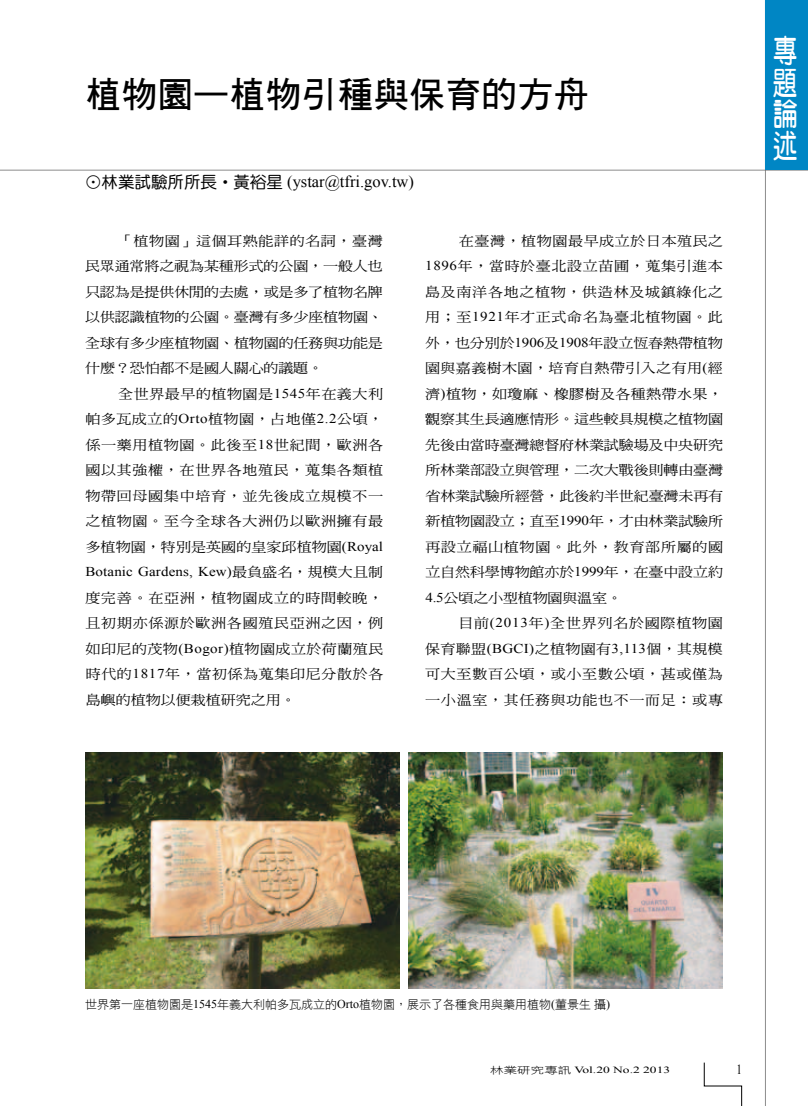
<style>
.page{position:relative;width:808px;height:1106px;background:#fff}
.page>*{position:absolute;margin:0;border:0;box-sizing:border-box;transform-origin:0 0}
.t1{font:36px "DF Hei W7 WINP BF";color:#000}
.t2{font:31.5px/31.5px "DF Yuan W7 WINP BF";color:#fff;text-align:justify;scale:.77 1}
.t3{font:16.5px "Times New Roman";color:#000}
.t4{font:13.8px "Times New Roman";color:#000;scale:.8 1}
.t5{font:13.5px/25.5px "DF Ming W5 WINP BF";letter-spacing:.025em;color:#000;text-align:justify;scale:1.11 1}
.t6{font:13.5px "Times New Roman";letter-spacing:.01em;color:#000;scale:1.11 1}
.t7{font:12px "DF Hei W3 WINP BF";color:#000}
.t8{font:9.45px "Times New Roman";color:#000;scale:1.43 1}
.s1{font-family:"DF Yuan W5 WIN BF"}
.s2{font-family:"Times New Roman"}
.s3{font-family:"DF Ming W5 WINP BF"}
.s4{font-family:"DF Hei W3 WINP BF"}
</style>
<div class="page">
<hr style="left:0;top:170px;width:808px;height:1px;background:#636363">
<hr style="left:765px;top:0;width:1px;height:1106px;background:#636363">
<svg style="left:704px;top:1062px;width:38px;height:44px"></svg>
<div style="left:766px;top:0;width:42px;height:170px;background:#0086c4"></div>
<img style="left:85px;top:753px;width:315px;height:235px">
<img style="left:408px;top:753px;width:315px;height:235px">
<h1 class="t1" style="left:85px;top:76px;width:505px">植物園—植物引種與保育的方舟</h1>
<p class="t3" style="left:85px;top:170px;width:330px"><span class="s1">⊙林業試驗所所長‧黃裕星</span> (ystar@tfri.gov.tw)</p>
<p class="t5" style="left:85px;top:228px;width:270px;text-indent:33px">「植物園」這個耳熟能詳的名詞，臺灣民眾通常將之視為某種形式的公園，一般人也只認為是提供休閒的去處，或是多了植物名牌以供認識植物的公園。臺灣有多少座植物園、全球有多少座植物園、植物園的任務與功能是什麼？恐怕都不是國人關心的議題。</p>
<p class="t5" style="left:85px;top:381px;width:270px;text-indent:33px">全世界最早的植物園是<span class="s2">1545</span>年在義大利帕多瓦成立的<span class="s2">Orto</span>植物園，占地僅<span class="s2">2.2</span>公頃，係一藥用植物園。此後至<span class="s2">18</span>世紀間，歐洲各國以其強權，在世界各地殖民，蒐集各類植物帶回母國集中培育，並先後成立規模不一之植物園。至今全球各大洲仍以歐洲擁有最多植物園，特別是英國的皇家邱植物園<span class="s2">(Royal</span></p>
<p class="t6" style="left:85px;top:563px;width:270px">Botanic Gardens, Kew)<span class="s3">最負盛名，規模大且制</span></p>
<p class="t5" style="left:86px;top:585px;width:270px">度完善。在亞洲，植物園成立的時間較晚，且初期亦係源於歐洲各國殖民亞洲之因，例如印尼的茂物<span class="s2">(Bogor)</span>植物園成立於荷蘭殖民時代的<span class="s2">1817</span>年，當初係為蒐集印尼分散於各島嶼的植物以便栽植研究之用。</p>
<p class="t5" style="left:425px;top:228px;width:270px;text-indent:34px">在臺灣，植物園最早成立於日本殖民之<span class="s2">1896</span>年，當時於臺北設立苗圃，蒐集引進本島及南洋各地之植物，供造林及城鎮綠化之用；至<span class="s2">1921</span>年才正式命名為臺北植物園。此外，也分別於<span class="s2">1906</span>及<span class="s2">1908</span>年設立恆春熱帶植物園與嘉義樹木園，培育自熱帶引入之有用<span class="s2">(</span>經濟<span class="s2">)</span>植物，如瓊麻、橡膠樹及各種熱帶水果，觀察其生長適應情形。這些較具規模之植物園先後由當時臺灣總督府林業試驗場及中央研究所林業部設立與管理，二次大戰後則轉由臺灣省林業試驗所經營，此後約半世紀臺灣未再有新植物園設立；直至<span class="s2">1990</span>年，才由林業試驗所再設立福山植物園。此外，教育部所屬的國立自然科學博物館亦於<span class="s2">1999</span>年，在臺中設立約<span class="s2">4.5</span>公頃之小型植物園與溫室。</p>
<p class="t5" style="left:425px;top:610px;width:270px;text-indent:33px">目前<span class="s2">(2013</span>年<span class="s2">)</span>全世界列名於國際植物園保育聯盟<span class="s2">(BGCI)</span>之植物園有<span class="s2">3,113</span>個，其規模可大至數百公頃，或小至數公頃，甚或僅為一小溫室，其任務與功能也不一而足：或專</p>
<h2 class="t2" style="left:773px;top:35px;width:32px">專題論述</h2>
<p class="t7" style="left:85px;top:998px;width:526px">世界第一座植物園是<span class="s2">1545</span>年義大利帕多瓦成立的<span class="s2">Orto</span>植物園，展示了各種食用與藥用植物<span class="s2">(</span>董景生攝<span class="s2">)</span></p>
<p class="t8" style="left:490px;top:1063px;width:127px"><span class="s4">林業研究專訊</span> Vol.20 No.2 2013</p>
<p class="t4" style="left:736px;top:1060px;width:8px">1</p>
</div>
